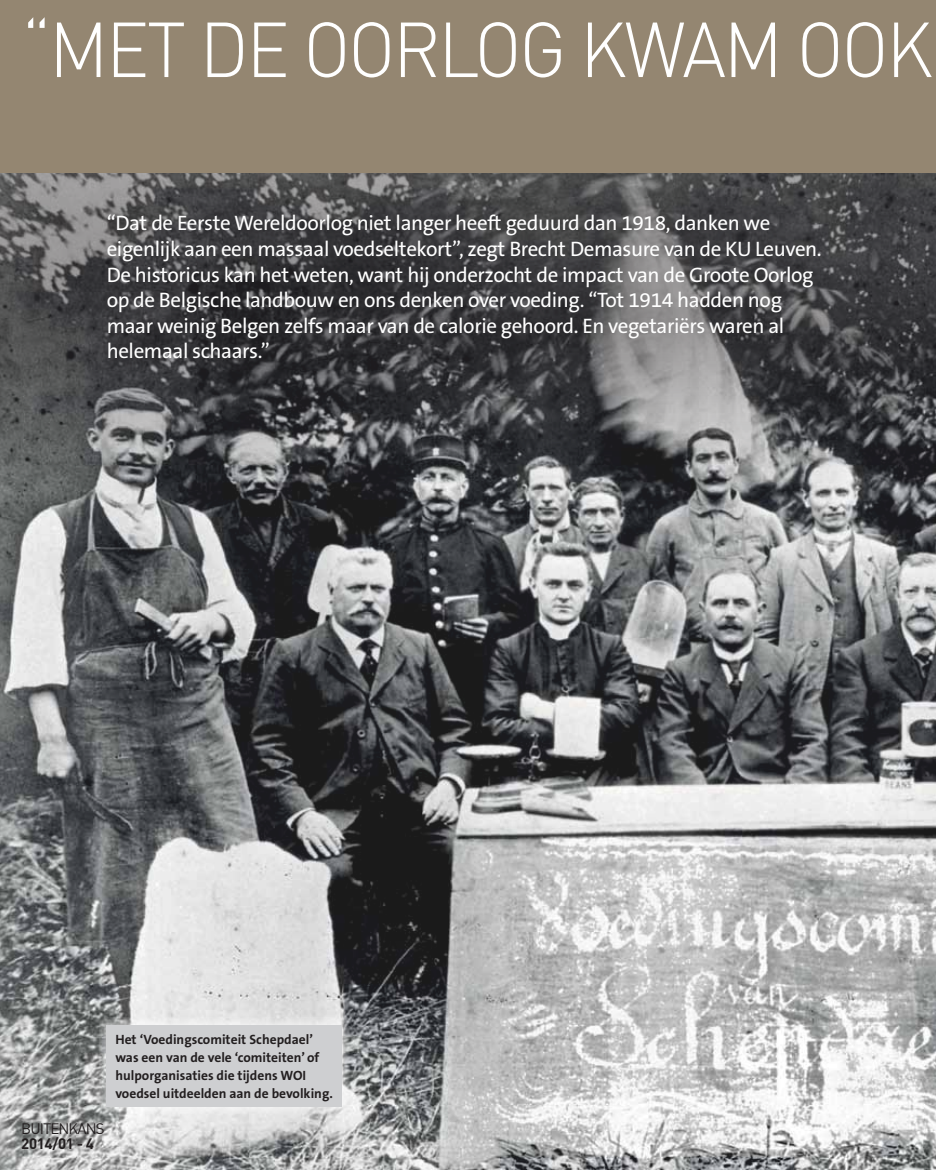
<style>
.page{position:relative;width:936px;height:1170px;background:#fff}
.page>*{position:absolute;margin:0;border:0;box-sizing:border-box;transform-origin:0 0}
.t1{font:300 76.5px "DIN";letter-spacing:-.035em;color:#fff;scale:.95 1}
.t2{font:21px/25.5px "The Sans B5 Plain";letter-spacing:-.02em;color:#fff}
.t3{font:15px "DIN";color:#231f20}
.t4{font:700 15px "DIN";letter-spacing:-.025em;color:#231f20}
.t5{font:700 13.5px/18px "The Sans B7";color:#231f20}
</style>
<div class="page">
<img style="left:0;top:491px;width:935px;height:678px">
<svg style="left:0;top:173px;width:935px;height:318px;background:#57585a"></svg>
<div style="left:0;top:0;width:935px;height:173px;background:#948671"></div>
<div style="left:90px;top:198px;width:746px;height:178px;background:#231f20;opacity:.5"></div>
<svg style="left:99px;top:1016px;width:251px;height:98px"></svg>
<div style="left:107px;top:1025px;width:235px;height:81px;background:#cecfd1"></div>
<h1 class="t1" style="left:21px;top:2px;width:961px">“MET DE OORLOG KWAM OOK</h1>
<p class="t2" style="left:107px;top:211px;width:716px">“Dat de Eerste Wereldoorlog niet langer heeft geduurd dan 1918, danken we eigenlijk aan een massaal voedseltekort”, zegt Brecht Demasure van de KU Leuven.<br>De historicus kan het weten, want hij onderzocht de impact van de Groote Oorlog op de Belgische landbouw en ons denken over voeding. “Tot 1914 hadden nog maar weinig Belgen zelfs maar van de calorie gehoord. En vegetariërs waren al helemaal schaars.”</p>
<p class="t3" style="left:21px;top:1118px;width:28px">BUITENKANS</p>
<p class="t4" style="left:21px;top:1133px;width:74px">2014/01 - 4</p>
<p class="t5" style="left:115px;top:1030px;width:219px">Het ‘Voedingscomiteit Schepdael’ was een van de vele ‘comiteiten’ of hulporganisaties die tijdens WOI voedsel uitdeelden aan de bevolking.</p>
</div>
